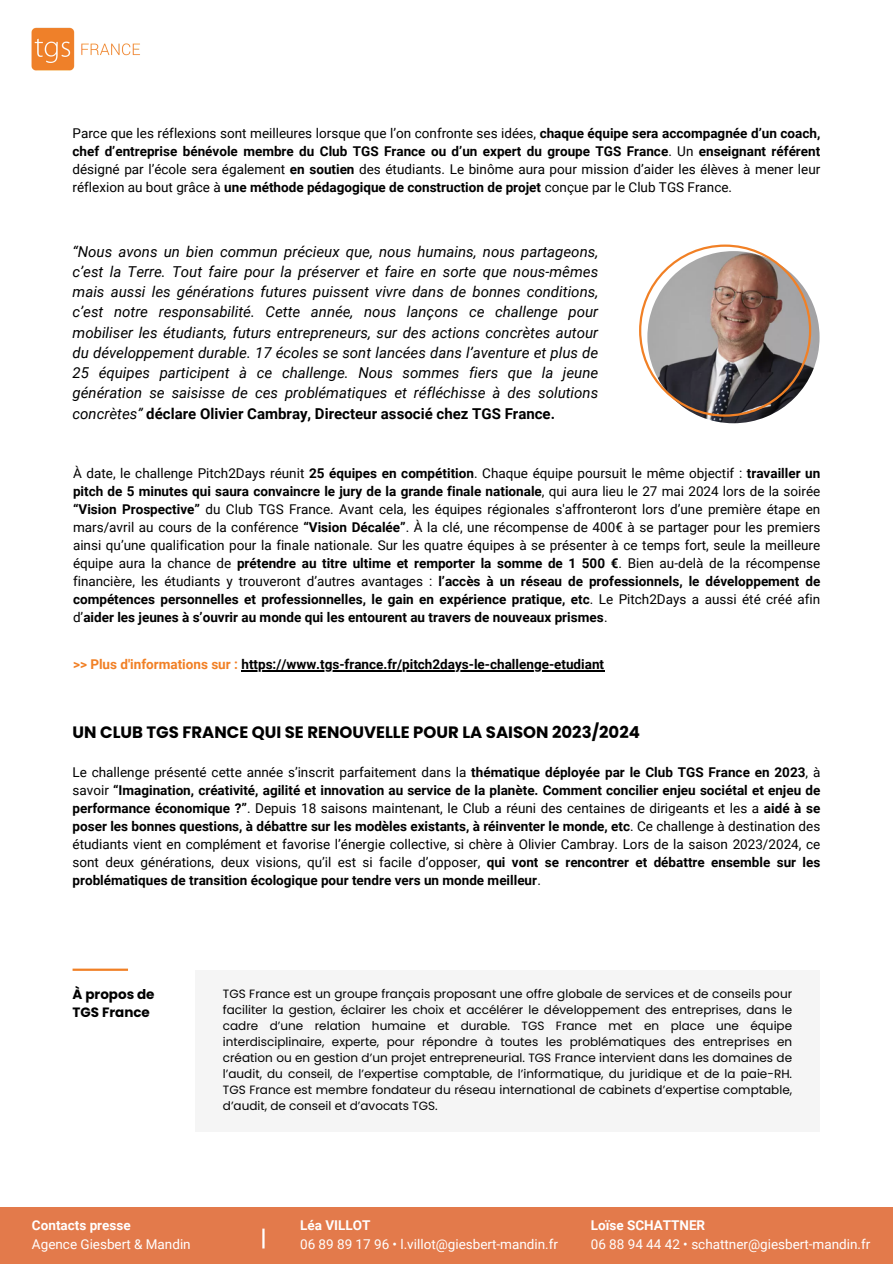
<style>
.page{position:relative;width:893px;height:1264px;background:#fff}
.page>*{position:absolute;margin:0;border:0;box-sizing:border-box;transform-origin:0 0}
.t1{font:700 16.5px "Poppins";color:#000}
.t2{font:italic 15px/20.2px "Roboto";color:#000;text-align:justify}
.t3{font:13.5px/18px "Roboto";color:#000;text-align:justify}
.t4{font:700 13.5px/18px "Roboto";color:#000;text-align:justify}
.t5{font:13.5px "Roboto";color:#fff}
.t6{font:700 13.5px "Roboto";color:#fff}
.t7{font:700 13.5px "Poppins";color:#000}
.t8{font:12px/16px "Poppins";color:#000;text-align:justify}
.s1{font-weight:700}
.s2{font-weight:700;font-style:normal}
.s3{color:#f18025}
.s4{font-weight:400}
</style>
<div class="page">
<img style="left:31px;top:27px;width:109px;height:44px">
<div style="left:195px;top:970px;width:624px;height:161px;background:#f5f5f5"></div>
<hr style="left:73px;top:968px;width:55px;height:2px;background:#f18025">
<div style="left:0;top:1206px;width:892px;height:57px;background:#e37a4b"></div>
<hr style="left:262px;top:1228px;width:2px;height:20px;background:#fff">
<hr style="left:241px;top:670px;width:363px;height:1px;background:#000">
<img style="left:699px;top:300px;width:120px;height:123px">
<svg style="left:639px;top:244px;width:172px;height:172px"></svg>
<p class="t3" style="left:73px;top:125px;width:749px">Parce que les réflexions sont meilleures lorsque que l’on confronte ses idées, <span class="s1">chaque équipe sera accompagnée d’un coach, chef d’entreprise bénévole membre du Club TGS France ou d’un expert du groupe TGS France</span>. Un <span class="s1">enseignant référent </span>désigné par l’école sera également <span class="s1">en soutien</span> des étudiants. Le binôme aura pour mission d’aider les élèves à mener leur réflexion au bout grâce à <span class="s1">une méthode pédagogique de construction de projet</span> conçue par le Club TGS France.</p>
<p class="t2" style="left:73px;top:241px;width:527px">“Nous avons un bien commun précieux que, nous humains, nous partageons, c’est la Terre. Tout faire pour la préserver et faire en sorte que nous-mêmes mais aussi les générations futures puissent vivre dans de bonnes conditions, c’est notre responsabilité. Cette année, nous lançons ce challenge pour mobiliser les étudiants, futurs entrepreneurs, sur des actions concrètes autour du développement durable. 17 écoles se sont lancées dans l’aventure et plus de 25 équipes participent à ce challenge. Nous sommes fiers que la jeune génération se saisisse de ces problématiques et réfléchisse à des solutions concrètes” <span class="s2">déclare Olivier Cambray, Directeur associé chez TGS France.</span></p>
<p class="t3" style="left:73px;top:464px;width:748px">À date, le challenge Pitch2Days réunit <span class="s1">25 équipes en compétition</span>. Chaque équipe poursuit le même objectif : <span class="s1">travailler un pitch de 5 minutes qui saura convaincre le jury de la grande finale nationale</span>, qui aura lieu le 27 mai 2024 lors de la soirée <span class="s1">“Vision Prospective”</span> du Club TGS France. Avant cela, les équipes régionales s'affronteront lors d’une première étape en mars/avril au cours de la conférence <span class="s1">“Vision Décalée”</span>. À la clé, une récompense de 400€ à se partager pour les premiers ainsi qu’une qualification pour la finale nationale. Sur les quatre équipes à se présenter à ce temps fort, seule la meilleure équipe aura la chance de <span class="s1">prétendre au titre ultime et remporter la somme de 1 500 €</span>. Bien au-delà de la récompense financière, les étudiants y trouveront d’autres avantages : <span class="s1">l’accès à un réseau de professionnels, le développement de compétences personnelles et professionnelles, le gain en expérience pratique, etc</span>. Le Pitch2Days a aussi été créé afin d’<span class="s1">aider les jeunes à s’ouvrir au monde qui les entourent au travers de nouveaux prismes</span>.</p>
<p class="t4" style="left:73px;top:655px;width:532px"><span class="s3">&gt;&gt; Plus d'informations sur :</span> https://www.tgs-france.fr/pitch2days-le-challenge-etudiant</p>
<p class="t1" style="left:73px;top:720px;width:569px">UN CLUB TGS FRANCE QUI SE RENOUVELLE POUR LA SAISON 2023/2024</p>
<p class="t4" style="left:73px;top:763px;width:749px"><span class="s4">Le challenge présenté cette année s’inscrit parfaitement dans la</span> thématique déployée par le Club TGS France en 2023<span class="s4">, à savoir</span> “Imagination, créativité, agilité et innovation au service de la planète. Comment concilier enjeu sociétal et enjeu de performance économique ?”<span class="s4">. Depuis 18 saisons maintenant, le Club a réuni des centaines de dirigeants et les a</span> aidé à se poser les bonnes questions, à débattre sur les modèles existants, à réinventer le monde, etc<span class="s4">. Ce challenge à destination des étudiants vient en complément et favorise l’énergie collective, si chère à Olivier Cambray. Lors de la saison 2023/2024, ce sont deux générations, deux visions, qu’il est si facile d’opposer,</span> qui vont se rencontrer et débattre ensemble sur les problématiques de transition écologique pour tendre vers un monde meilleur<span class="s4">.</span></p>
<p class="t7" style="left:73px;top:984px;width:83px">À propos de</p>
<p class="t7" style="left:73px;top:1002px;width:79px">TGS France</p>
<p class="t8" style="left:223px;top:986px;width:570px">TGS France est un groupe français proposant une offre globale de services et de conseils pour faciliter la gestion, éclairer les choix et accélérer le développement des entreprises, dans le cadre d’une relation humaine et durable. TGS France met en place une équipe interdisciplinaire, experte, pour répondre à toutes les problématiques des entreprises en création ou en gestion d’un projet entrepreneurial. TGS France intervient dans les domaines de l’audit, du conseil, de l’expertise comptable, de l’informatique, du juridique et de la paie-RH.<br>TGS France est membre fondateur du réseau international de cabinets d’expertise comptable, d’audit, de conseil et d’avocats TGS.</p>
<p class="t6" style="left:32px;top:1217px;width:100px">Contacts presse</p>
<p class="t5" style="left:32px;top:1235px;width:160px">Agence Giesbert &amp; Mandin</p>
<p class="t6" style="left:300px;top:1217px;width:72px">Léa VILLOT</p>
<p class="t5" style="left:300px;top:1235px;width:259px">06 89 89 17 96 • l.villot@giesbert-mandin.fr</p>
<p class="t6" style="left:590px;top:1217px;width:116px">Loïse SCHATTNER</p>
<p class="t5" style="left:590px;top:1235px;width:281px">06 88 94 44 42 • schattner@giesbert-mandin.fr</p>
</div>
